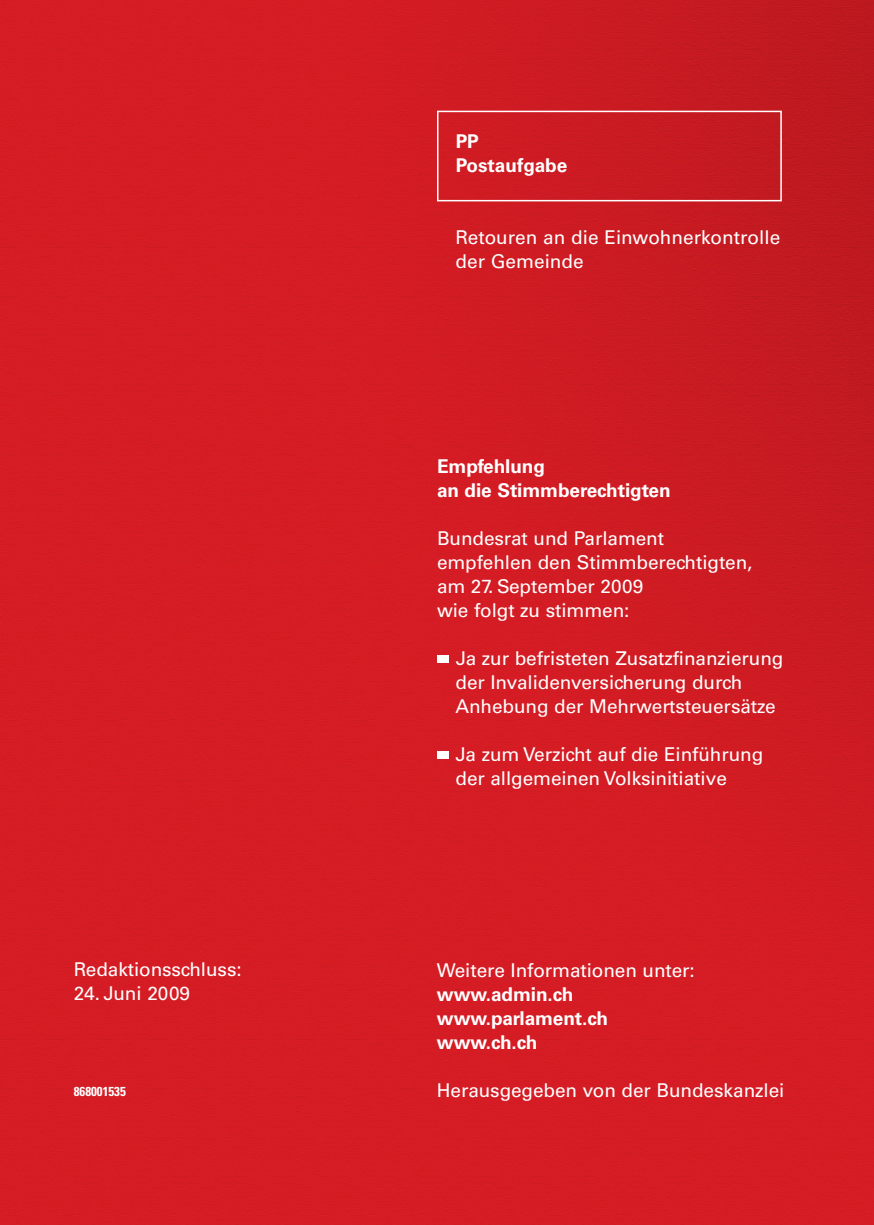
<style>
.page{position:relative;width:874px;height:1225px;background:#fff}
.page>*{position:absolute;margin:0;border:0;box-sizing:border-box;transform-origin:0 0}
.t1{font:19px/24px "Univers";letter-spacing:-.005em;color:#fff}
.t2{font:700 19px/24px "Univers";letter-spacing:-.005em;color:#fff}
.t3{font:700 condensed 13px "Univers";color:#fff}
</style>
<div class="page">
<img style="left:0;top:0;width:873px;height:1224px">
<div style="left:437px;top:111px;width:344px;height:90px;border:2px solid #fff"></div>
<div style="left:437px;top:655px;width:11px;height:7px;background:#fff"></div>
<div style="left:437px;top:751px;width:11px;height:7px;background:#fff"></div>
<p class="t2" style="left:455px;top:131px;width:113px">PP<br>Postaufgabe</p>
<p class="t1" style="left:455px;top:227px;width:326px">Retouren an die Einwohner kontrolle der Gemeinde</p>
<p class="t1" style="left:74px;top:959px;width:169px">Redaktionsschluss:</p>
<p class="t1" style="left:74px;top:983px;width:118px">24. Juni 2009</p>
<p class="t2" style="left:437px;top:456px;width:235px">Empfehlung<br>an die Stimmberechtigten</p>
<p class="t1" style="left:437px;top:528px;width:317px">Bundesrat und Parlament empfehlen den Stimmberechtigten, am 27. September 2009<br>wie folgt zu stimmen:</p>
<p class="t1" style="left:455px;top:648px;width:329px">Ja zur befristeten Zusatzfinanzierung der Invalidenversicherung durch<br>Anhebung der Mehrwertsteuersätze</p>
<p class="t1" style="left:455px;top:744px;width:309px">Ja zum Verzicht auf die Einführung der allgemeinen Volksinitiative</p>
<p class="t1" style="left:437px;top:959px;width:259px">Weitere Informationen unter:</p>
<p class="t2" style="left:437px;top:983px;width:172px">www.admin.ch www.parlament.ch www.ch.ch</p>
<p class="t3" style="left:74px;top:1087px;width:53px">868001535</p>
<p class="t1" style="left:437px;top:1079px;width:349px">Herausgegeben von der Bundeskanzlei</p>
</div>
